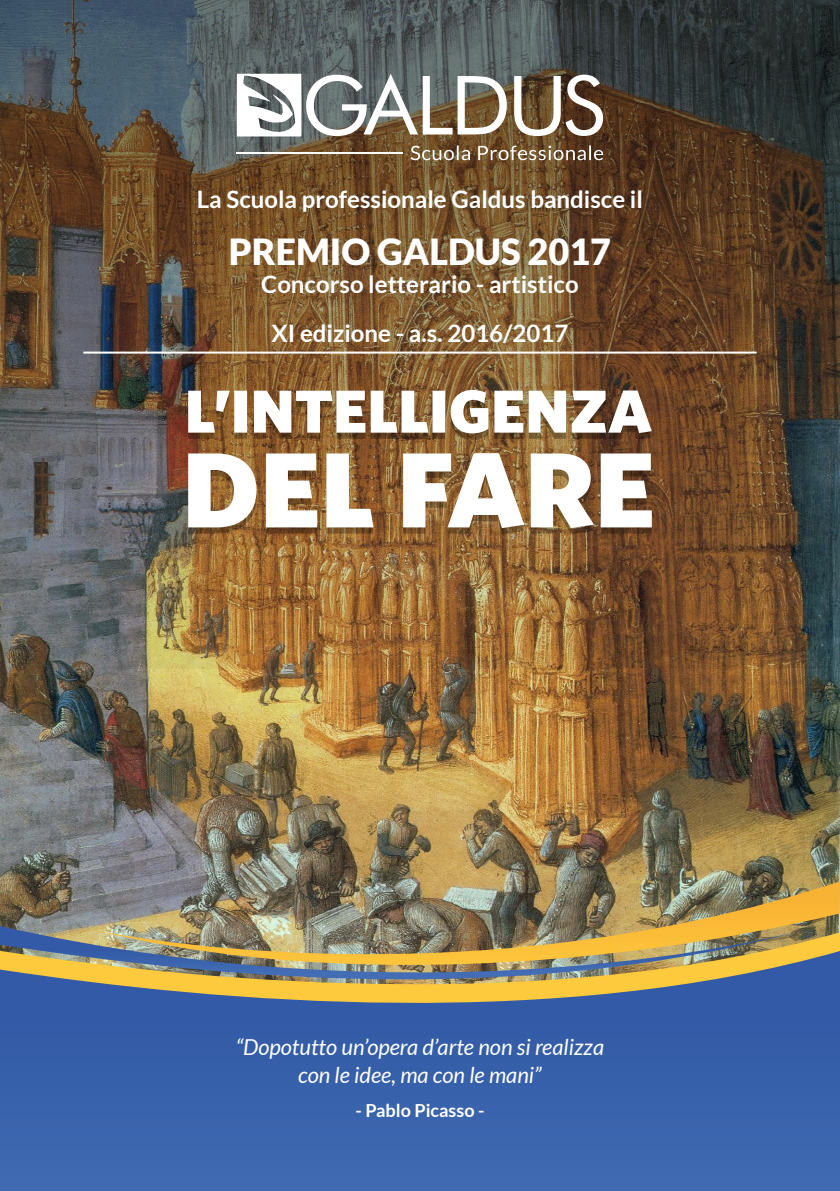
<style>
.page{position:relative;width:840px;height:1191px;background:#fff}
.page>*{position:absolute;margin:0;border:0;box-sizing:border-box;transform-origin:0 0}
.t1{font:900 36px "Lato";color:#fff}
.t2{font:700 24px "Lato";color:#fff}
.t3{font:italic 22px/28px "Lato";color:#fff;text-align:center}
.t4{font:700 18px "Lato";color:#fff}
</style>
<div class="page">
<img style="left:0;top:668px;width:839px;height:258px">
<img style="left:0;top:0;width:839px;height:668px">
<div style="left:0;top:1009px;width:839px;height:182px;background:#3a63ac"></div>
<svg style="left:0;top:926px;width:803px;height:98px;background:#4c6899"></svg>
<img style="left:94px;top:881px;width:745px;height:128px">
<svg style="left:237px;top:74px;width:269px;height:65px"></svg>
<svg style="left:514px;top:75px;width:88px;height:61px"></svg>
<svg style="left:410px;top:145px;width:192px;height:15px;background:#8e775d"></svg>
<hr style="left:237px;top:152px;width:166px;height:2px;background:#fff">
<svg style="left:188px;top:453px;width:463px;height:81px"></svg>
<svg style="left:188px;top:390px;width:463px;height:49px"></svg>
<hr style="left:83px;top:351px;width:673px;height:2px;background:#fff">
<p class="t2" style="left:197px;top:185px;width:447px">La Scuola professionale Galdus bandisce il</p>
<h1 class="t1" style="left:229px;top:230px;width:383px">PREMIO GALDUS 2017</h1>
<p class="t2" style="left:261px;top:271px;width:319px">Concorso letterario - artistico</p>
<p class="t2" style="left:271px;top:319px;width:298px">XI edizione - a.s. 2016/2017</p>
<p class="t3" style="left:236px;top:1034px;width:370px">“Dopotutto un’opera d’arte non si realizza con le idee, ma con le mani”</p>
<p class="t4" style="left:355px;top:1100px;width:131px">- Pablo Picasso -</p>
</div>
